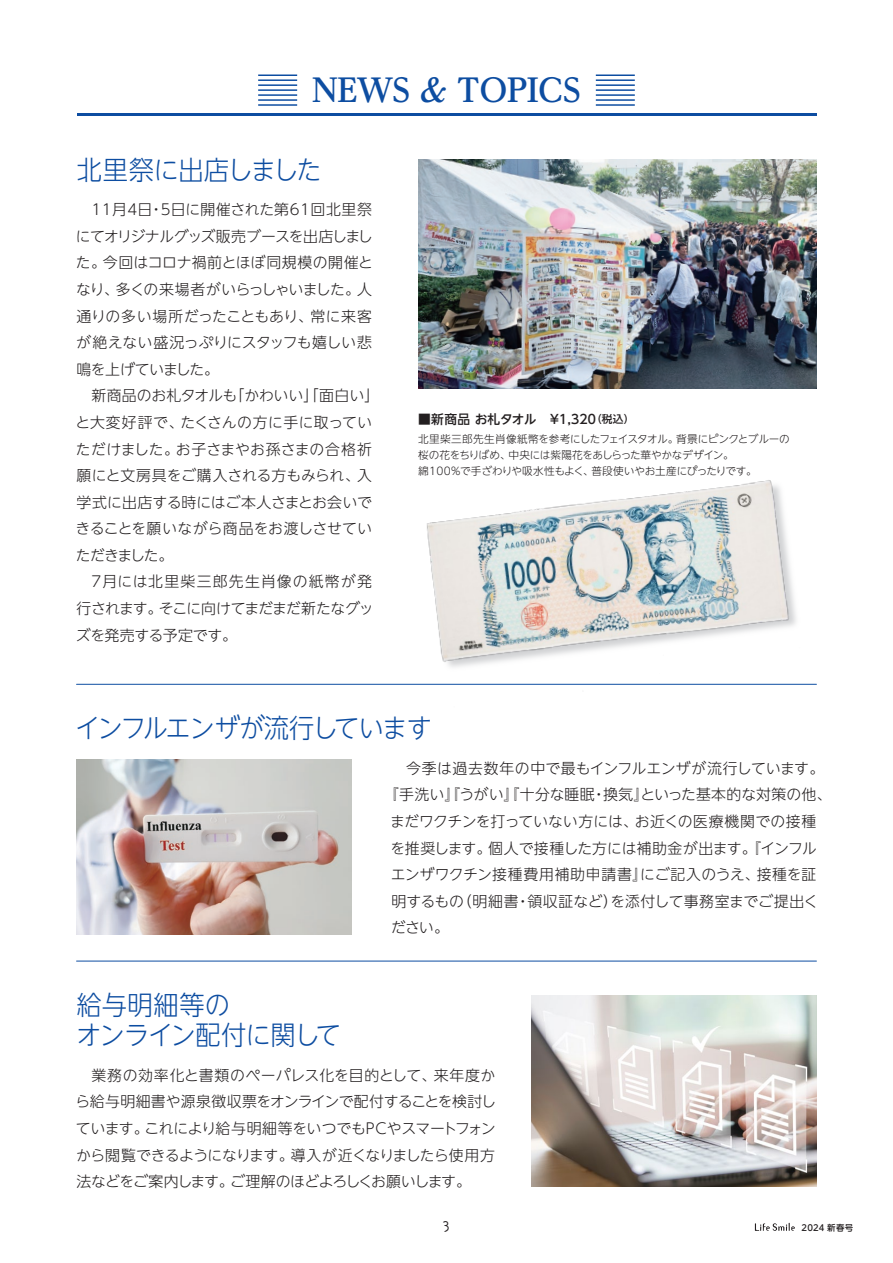
<style>
.page{position:relative;width:893px;height:1263px;background:#fff}
.page>*{position:absolute;margin:0;border:0;box-sizing:border-box;transform-origin:0 0}
.t1{font:700 expanded 31.95px "UD Reimin Pr 6";letter-spacing:-.035em;color:#0d4da1;scale:.96 1}
.t2{font:300 26.55px/29.7px "UD Shin Go NT Pr 6 N";letter-spacing:-.035em;color:#0d4da1;scale:.95 1}
.t3{font:300 26.55px "UD Shin Go NT Pr 6 N";letter-spacing:-.055em;color:#0d4da1;scale:.95 1}
.t4{font:300 14.85px/26.5px "UD Shin Go NT Pr 6 N";letter-spacing:-.005em;color:#231f20;text-align:justify}
.t5{font:300 14.85px "UD Shin Go NT Pr 6 N";letter-spacing:.025em;color:#231f20}
.t6{font:13.8px "Template Gothic OT";color:#231f20}
.t7{font:500 12.75px "UD Shin Go NT Pr 6 N";letter-spacing:-.045em;color:#231f20}
.t8{font:300 10.65px/15.9px "UD Shin Go NT Pr 6 N";letter-spacing:-.015em;color:#231f20}
.t9{font:500 8.55px "UD Shin M Go Pr 6";letter-spacing:.02em;color:#231f20}
.s1{font-size:10.65px}
</style>
<div class="page">
<svg style="left:755px;top:1223px;width:40px;height:8px"></svg>
<hr style="left:77px;top:114px;width:739px;height:2px;background:#0d4da1">
<hr style="left:77px;top:684px;width:739px;height:1px;background:#0d4da1">
<hr style="left:77px;top:961px;width:739px;height:1px;background:#0d4da1">
<img style="left:418px;top:160px;width:398px;height:229px">
<img style="left:77px;top:759px;width:275px;height:175px">
<img style="left:532px;top:995px;width:284px;height:191px">
<img style="left:417px;top:480px;width:385px;height:205px">
<hr style="left:596px;top:74px;width:39px;height:2px;background:#0d4da1">
<hr style="left:596px;top:79px;width:39px;height:2px;background:#0d4da1">
<hr style="left:596px;top:84px;width:39px;height:2px;background:#0d4da1">
<hr style="left:596px;top:89px;width:39px;height:2px;background:#0d4da1">
<hr style="left:596px;top:94px;width:39px;height:2px;background:#0d4da1">
<hr style="left:596px;top:99px;width:39px;height:2px;background:#0d4da1">
<hr style="left:596px;top:104px;width:39px;height:2px;background:#0d4da1">
<hr style="left:258px;top:74px;width:39px;height:2px;background:#0d4da1">
<hr style="left:258px;top:79px;width:39px;height:2px;background:#0d4da1">
<hr style="left:258px;top:84px;width:39px;height:2px;background:#0d4da1">
<hr style="left:258px;top:89px;width:39px;height:2px;background:#0d4da1">
<hr style="left:258px;top:94px;width:39px;height:2px;background:#0d4da1">
<hr style="left:258px;top:99px;width:39px;height:2px;background:#0d4da1">
<hr style="left:258px;top:104px;width:39px;height:2px;background:#0d4da1">
<h1 class="t1" style="left:312px;top:63px;width:282px">NEWS &amp; TOPICS</h1>
<h2 class="t2" style="left:77px;top:154px;width:259px">北里祭に出店しました</h2>
<p class="t4" style="left:76px;top:196px;width:299px;text-indent:15px">11月4日・5日に開催された第61回北里祭にてオリジナルグッズ販売ブースを出店しました。今回はコロナ禍前とほぼ同規模の開催となり、多くの来場者がいらっしゃいました。人通りの多い場所だったこともあり、常に来客が絶えない盛況っぷりにスタッフも嬉しい悲鳴を上げていました。</p>
<p class="t4" style="left:75px;top:382px;width:305px;text-align:left;text-indent:16px">新商品のお札タオルも「かわいい」「面白い」と大変好評で、たくさんの方に手に取っていただけました。お子さまやお孫さまの合格祈願にと文房具をご購入される方もみられ、入学式に出店する時にはご本人さまとお会いできることを願いながら商品をお渡しさせていただきました。</p>
<p class="t4" style="left:76px;top:568px;width:299px;text-indent:15px">7月には北里柴三郎先生肖像の紙幣が発行されます。そこに向けてまだまだ新たなグッズを発売する予定です。</p>
<p class="t7" style="left:418px;top:409px;width:218px">■新商品 お札タオル　￥１,３２０<span class="s1">（税込）</span></p>
<p class="t8" style="left:418px;top:431px;width:373px">北里柴三郎先生肖像紙幣を参考にしたフェイスタオル。背景にピンクとブルーの桜の花をちりばめ、中央には紫陽花をあしらった華やかなデザイン。<br>綿100％で手ざわりや吸水性もよく、普段使いやお土産にぴったりです。</p>
<h2 class="t3" style="left:75px;top:706px;width:377px">インフルエンザが流行しています</h2>
<h2 class="t2" style="left:77px;top:989px;width:280px">給与明細等の<br>オンライン配付に関して</h2>
<p class="t4" style="left:406px;top:754px;width:419px">今季は過去数年の中で最もインフルエンザが流行しています。</p>
<p class="t4" style="left:384px;top:781px;width:449px">『手洗い』『うがい』『十分な睡眠・換気』といった基本的な対策の他、</p>
<p class="t4" style="left:390px;top:807px;width:428px">まだワクチンを打っていない方には、お近くの医療機関での接種</p>
<p class="t4" style="left:390px;top:834px;width:428px">を推奨します。個人で接種した方には補助金が出ます。『インフル</p>
<p class="t5" style="left:391px;top:862px;width:427px">エンザワクチン接種費用補助申請書』にご記入のうえ、接種を証</p>
<p class="t4" style="left:391px;top:887px;width:429px">明するもの（明細書・領収証など）を添付して事務室までご提出く</p>
<p class="t4" style="left:391px;top:914px;width:59px">ださい。</p>
<p class="t4" style="left:75px;top:1061px;width:422px;text-indent:16px">業務の効率化と書類のペーパレス化を目的として、来年度から給与明細書や源泉徴収票をオンラインで配付することを検討しています。これにより給与明細等をいつでもPCやスマートフォンから閲覧できるようになります。導入が近くなりましたら使用方法などをご案内します。ご理解のほどよろしくお願いします。</p>
<p class="t6" style="left:443px;top:1216px;width:9px">3</p>
<p class="t9" style="left:802px;top:1220px;width:53px">2024 新春号</p>
</div>
